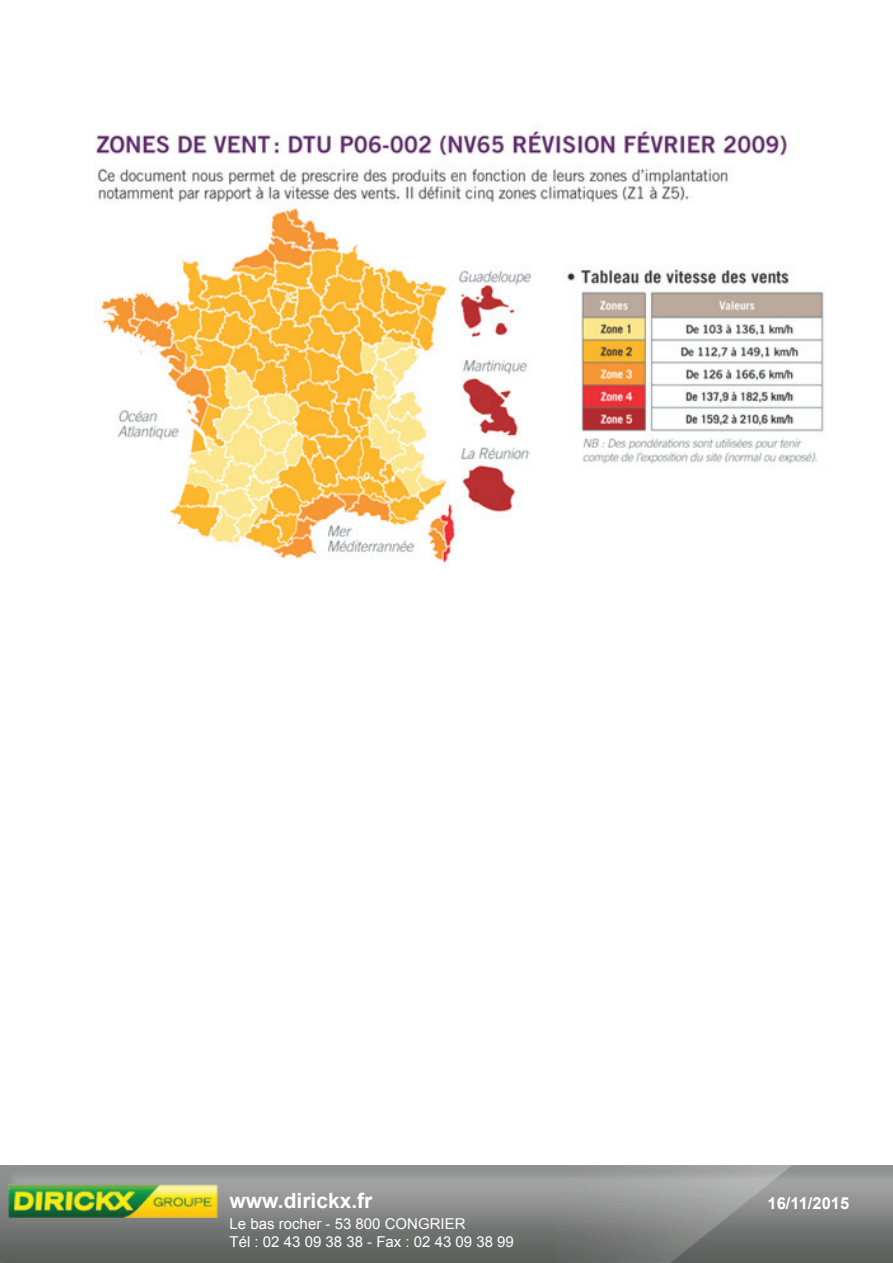
<style>
.page{position:relative;width:893px;height:1263px;background:#fff}
.page>*{position:absolute;margin:0;border:0;box-sizing:border-box;transform-origin:0 0}
.t1{font:700 21px "Arial";color:#fff}
.t2{font:700 16.5px "Arial";color:#fff}
.t3{font:15px/18px "Arial";color:#fff}
</style>
<div class="page">
<img style="left:0;top:1165px;width:893px;height:98px">
<img style="left:9px;top:1184px;width:209px;height:34px">
<img style="left:95px;top:130px;width:729px;height:434px">
<h1 class="t1" style="left:230px;top:1186px;width:144px">www.dirickx.fr</h1>
<p class="t3" style="left:230px;top:1214px;width:286px">Le bas rocher - 53 800 CONGRIER<br>Tél : 02 43 09 38 38 - Fax : 02 43 09 38 99</p>
<p class="t2" style="left:767px;top:1192px;width:83px">16/11/2015</p>
</div>
